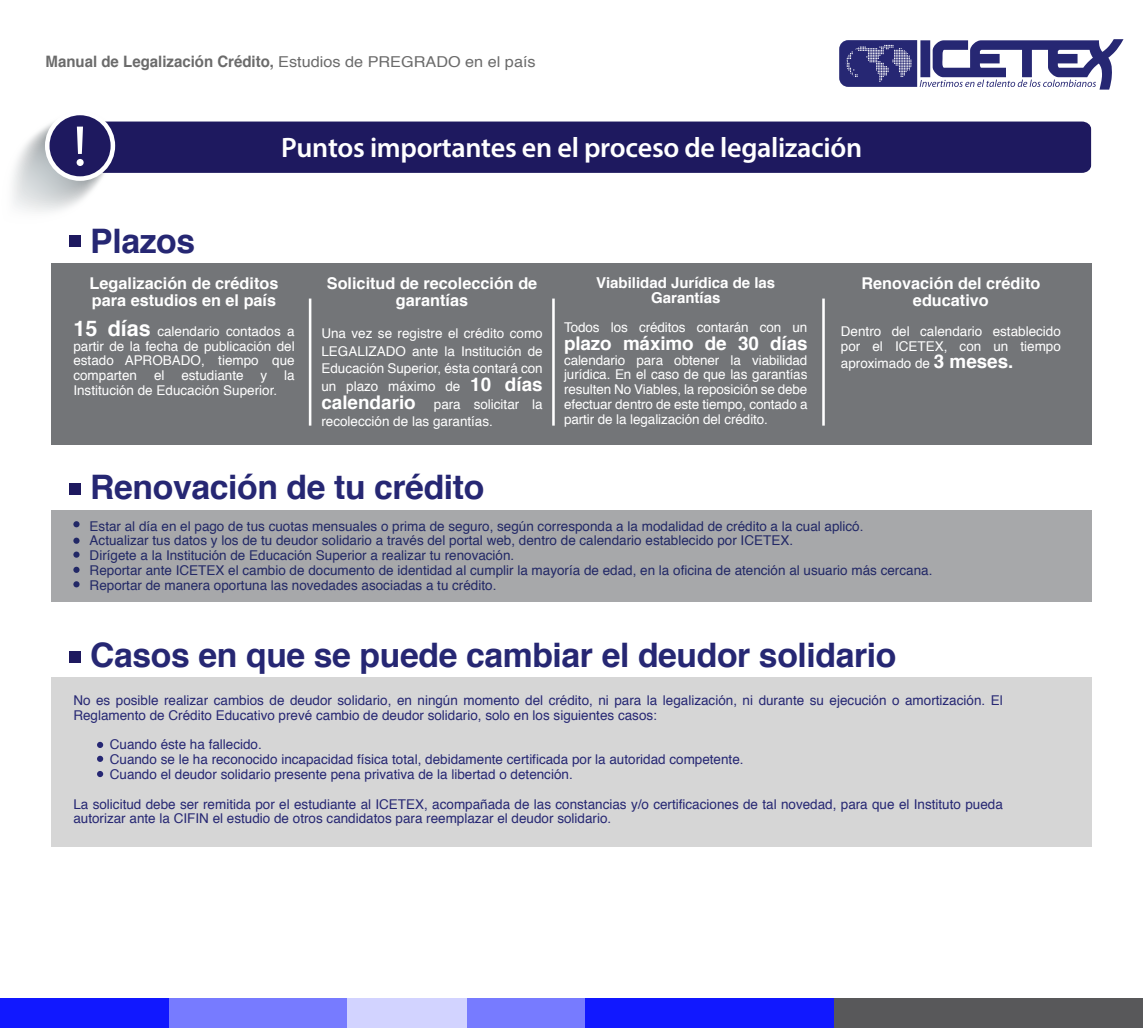
<style>
.page{position:relative;width:1143px;height:1028px;background:#fff}
.page>*{position:absolute;margin:0;border:0;box-sizing:border-box;transform-origin:0 0}
.t1{font:700 33.75px "Helvetica";letter-spacing:-.01em;color:#262773}
.t2{font:600 28.12px "Myriad Pro";letter-spacing:-.01em;color:#fff}
.t3{font:700 18.88px "Helvetica";letter-spacing:-.005em;color:#fff}
.t4{font:700 16.25px/17.5px "Helvetica";color:#fff;text-align:center}
.t5{font:700 15.75px "Helvetica";color:#6b6b6b;scale:.95 1}
.t6{font:700 15px/14.9px "Helvetica";color:#fff;text-align:center}
.t7{font:13.5px/14.9px "Helvetica";color:#262773}
.t8{font:13.5px/14.9px "Helvetica";color:#fff;text-align:justify}
.t9{font:13.5px/14.9px "Helvetica";color:#222866}
.s1{font-weight:400;font-size:15px}
.s2{font-weight:700;font-size:21.5px}
.s3{font-weight:700;font-size:18.88px}
</style>
<div class="page">
<svg style="left:839px;top:39px;width:284px;height:51px"></svg>
<div style="left:51px;top:263px;width:1040px;height:181px;background:#737578"></div>
<hr style="left:309px;top:298px;width:2px;height:127px;background:#fff">
<hr style="left:552px;top:298px;width:3px;height:127px;background:#fff">
<hr style="left:822px;top:298px;width:2px;height:127px;background:#fff">
<div style="left:51px;top:510px;width:1040px;height:92px;background:#a7a8aa"></div>
<div style="left:51px;top:677px;width:1040px;height:169px;background:#d6d6d6"></div>
<div style="left:73px;top:521px;width:7px;height:6px;background:#222866;border-radius:50%"></div>
<div style="left:73px;top:537px;width:7px;height:7px;background:#222866;border-radius:50%"></div>
<svg style="left:73px;top:551px;width:7px;height:7px"></svg>
<div style="left:73px;top:567px;width:7px;height:6px;background:#222866;border-radius:50%"></div>
<div style="left:73px;top:581px;width:7px;height:6px;background:#222866;border-radius:50%"></div>
<svg style="left:97px;top:742px;width:6px;height:6px"></svg>
<svg style="left:97px;top:756px;width:6px;height:6px"></svg>
<svg style="left:97px;top:771px;width:6px;height:6px"></svg>
<div style="left:115px;top:122px;width:976px;height:51px;background:#1e195f"></div>
<svg style="left:12px;top:115px;width:103px;height:97px"></svg>
<div style="left:70px;top:483px;width:11px;height:12px;background:#1e195f"></div>
<div style="left:70px;top:236px;width:11px;height:11px;background:#1e195f"></div>
<div style="left:70px;top:651px;width:11px;height:12px;background:#1e195f"></div>
<div style="left:585px;top:998px;width:249px;height:30px;background:#1118ff"></div>
<div style="left:834px;top:998px;width:308px;height:30px;background:#58585a"></div>
<div style="left:466px;top:998px;width:119px;height:30px;background:#777bff"></div>
<div style="left:347px;top:998px;width:119px;height:30px;background:#d2d3ff"></div>
<div style="left:0;top:998px;width:169px;height:30px;background:#1118ff"></div>
<div style="left:169px;top:998px;width:178px;height:30px;background:#777bff"></div>
<p class="t5" style="left:46px;top:49px;width:517px">Manual de Legalización Crédito, <span class="s1">Estudios de PREGRADO en el país</span></p>
<h2 class="t2" style="left:281px;top:130px;width:582px">Puntos importantes en el proceso de legalización</h2>
<h1 class="t1" style="left:90px;top:214px;width:106px">Plazos</h1>
<p class="t4" style="left:90px;top:274px;width:190px;text-align:left">Legalización de créditos para estudios en el país</p>
<p class="t8" style="left:73px;top:324px;width:223px"><span class="s2">15 días</span> calendario contados a partir de la fecha de publicación del estado APROBADO, tiempo que comparten</p>
<p class="t8" style="left:154px;top:368px;width:12px">el</p>
<p class="t8" style="left:181px;top:368px;width:64px">estudiante</p>
<p class="t8" style="left:260px;top:368px;width:8px">y</p>
<p class="t8" style="left:284px;top:368px;width:12px">la</p>
<p class="t8" style="left:73px;top:383px;width:205px">Institución de Educación Superior.</p>
<p class="t4" style="left:327px;top:274px;width:212px">Solicitud de recolección de garantías</p>
<p class="t8" style="left:321px;top:325px;width:223px;line-height:17.5px">Una vez se registre el crédito como LEGALIZADO ante la Institución de Educación Superior, ésta contará con un plazo máximo de <span class="s3">10 días calendario</span> para solicitar la recolección de las garantías.</p>
<h1 class="t1" style="left:90px;top:460px;width:395px">Renovación de tu crédito</h1>
<p class="t6" style="left:596px;top:275px;width:180px">Viabilidad Jurídica de las<br>Garantías</p>
<p class="t8" style="left:564px;top:320px;width:245px">Todos los créditos contarán con un</p>
<h3 class="t3" style="left:564px;top:328px;width:245px">plazo máximo de 30 días</h3>
<p class="t8" style="left:564px;top:353px;width:245px">calendario para obtener la viabilidad jurídica. En el caso de que las garantías resulten No Viables, la reposición se debe efectuar dentro de este tiempo, contado a partir de la legalización del crédito.</p>
<p class="t4" style="left:861px;top:274px;width:180px">Renovación del crédito educativo</p>
<p class="t8" style="left:841px;top:324px;width:221px">Dentro del calendario establecido por el ICETEX, con un tiempo</p>
<p class="t8" style="left:841px;top:356px;width:174px">aproximado de <span class="s3">3 meses.</span></p>
<p class="t9" style="left:90px;top:519px;width:844px">Estar al día en el pago de tus cuotas mensuales o prima de seguro, según corresponda a la modalidad de crédito a la cual aplicó.<br>Actualizar tus datos y los de tu deudor solidario a través del portal web, dentro de calendario establecido por ICETEX.<br>Dirígete a la Institución de Educación Superior a realizar tu renovación.<br>Reportar ante ICETEX el cambio de documento de identidad al cumplir la mayoría de edad, en la oficina de atención al usuario más cercana.<br>Reportar de manera oportuna las novedades asociadas a tu crédito.</p>
<h1 class="t1" style="left:90px;top:628px;width:807px">Casos en que se puede cambiar el deudor solidario</h1>
<p class="t7" style="left:73px;top:693px;width:931px">No es posible realizar cambios de deudor solidario, en ningún momento del crédito, ni para la legalización, ni durante su ejecución o amortización. El<br>Reglamento de Crédito Educativo prevé cambio de deudor solidario, solo en los siguientes casos:</p>
<p class="t7" style="left:110px;top:737px;width:635px">Cuando éste ha fallecido.<br>Cuando se le ha reconocido incapacidad física total, debidamente certificada por la autoridad competente.<br>Cuando el deudor solidario presente pena privativa de la libertad o detención.</p>
<p class="t7" style="left:73px;top:797px;width:931px">La solicitud debe ser remitida por el estudiante al ICETEX, acompañada de las constancias y/o certificaciones de tal novedad, para que el Instituto pueda autorizar ante la CIFIN el estudio de otros candidatos para reemplazar el deudor solidario.</p>
</div>
